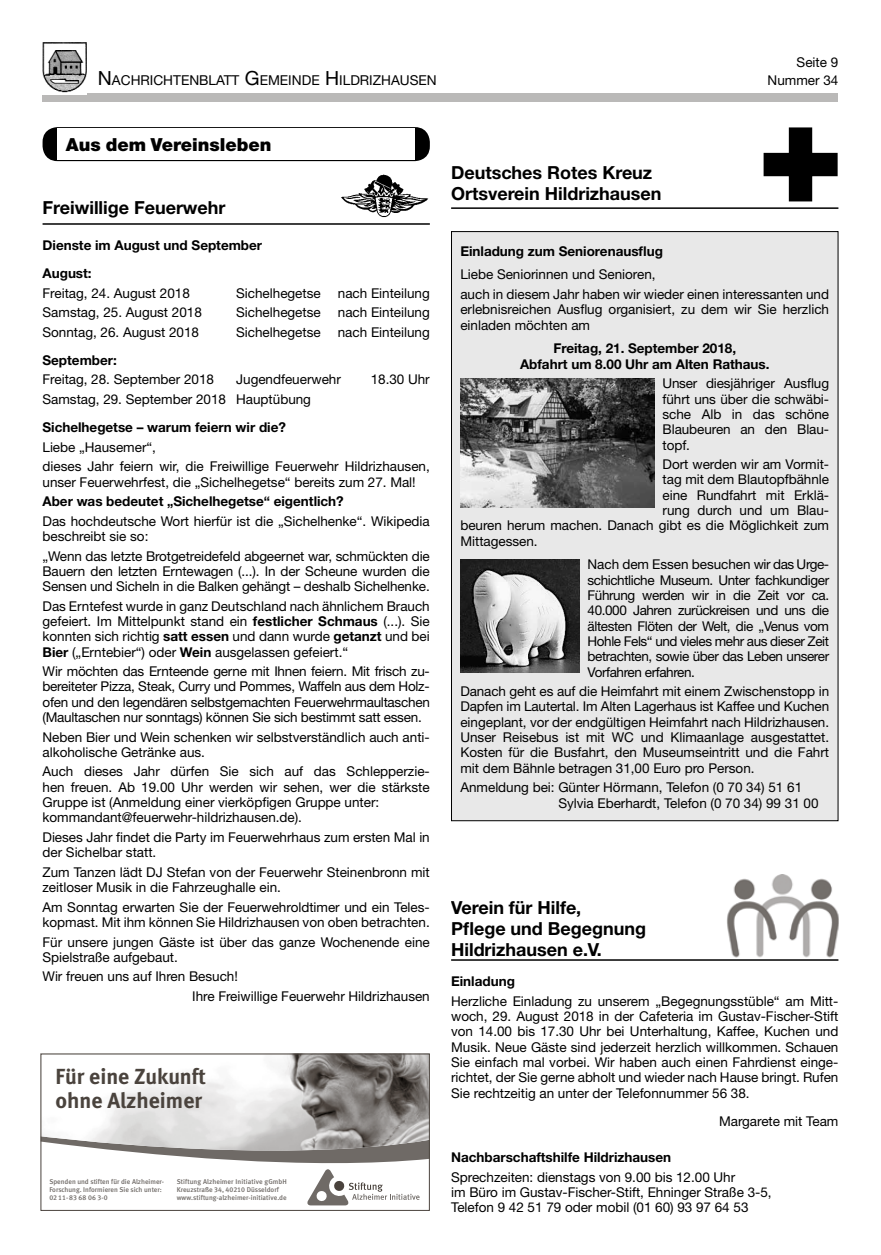
<style>
.page{position:relative;width:881px;height:1255px;background:#fff}
.page>*{position:absolute;margin:0;border:0;box-sizing:border-box;transform-origin:0 0}
.t1{font:21.75px/23.9px "Meta Bold LF";color:#4a433d}
.t2{font:700 18.6px "Helvetica";color:#000}
.t3{font:700 18px/21px "Helvetica Neue";color:#000}
.t4{font:900 18px "Helvetica Neue";color:#000}
.t5{font:700 16.5px/17.1px "Helvetica";color:#000}
.t6{font:13.65px "Helvetica Neue";color:#000}
.t7{font:13.5px/15.3px "Helvetica Neue";color:#000}
.t8{font:700 13.5px/28px "Helvetica Neue";color:#000}
.t9{font:6.9px/7.9px "Meta Medium LF";color:#6f6a66}
.s1{font-size:19.5px}
.s2{font-weight:700}
</style>
<div class="page">
<div style="left:43px;top:94px;width:795px;height:8px;background:#bab9b8"></div>
<img style="left:43px;top:43px;width:44px;height:50px">
<div style="left:43px;top:127px;width:386px;height:34px;background:linear-gradient(to bottom,#000,#000);border-radius:15px"></div>
<div style="left:57px;top:129px;width:358px;height:31px;background:#fff"></div>
<img style="left:341px;top:174px;width:88px;height:44px">
<hr style="left:43px;top:223px;width:386px;height:2px;background:#000">
<svg style="left:123px;top:1151px;width:304px;height:54px"></svg>
<img style="left:42px;top:1055px;width:385px;height:96px">
<div style="left:788px;top:127px;width:23px;height:74px;background:#000"></div>
<div style="left:763px;top:153px;width:74px;height:23px;background:#000"></div>
<hr style="left:451px;top:207px;width:387px;height:2px;background:#000">
<div style="left:451px;top:231px;width:386px;height:589px;background:#e8e8e8"></div>
<img style="left:460px;top:378px;width:193px;height:129px">
<img style="left:460px;top:559px;width:119px;height:113px">
<img style="left:727px;top:874px;width:111px;height:83px">
<hr style="left:451px;top:959px;width:387px;height:1px;background:#000">
<p class="t7" style="left:796px;top:54px;width:43px">Seite 9</p>
<p class="t6" style="left:98px;top:72px;width:338px"><span class="s1">N</span>ACHRICHTENBLATT <span class="s1">G</span>EMEINDE <span class="s1">H</span> ILDRIZHAUSEN</p>
<p class="t7" style="left:767px;top:72px;width:72px">Nummer 34</p>
<h3 class="t4" style="left:66px;top:134px;width:207px">Aus dem Vereinsleben</h3>
<h3 class="t3" style="left:43px;top:197px;width:184px">Freiwillige Feuerwehr</h3>
<p class="t8" style="left:43px;top:231px;width:221px">Dienste im August und September<br>August:</p>
<p class="t7" style="left:43px;top:285px;width:149px">Freitag, 24. August 2018</p>
<p class="t7" style="left:236px;top:285px;width:86px">Sichelhegetse</p>
<p class="t7" style="left:338px;top:285px;width:93px">nach Einteilung</p>
<p class="t7" style="left:43px;top:305px;width:161px">Samstag, 25. August 2018</p>
<p class="t7" style="left:236px;top:305px;width:86px">Sichelhegetse</p>
<p class="t7" style="left:338px;top:305px;width:93px">nach Einteilung</p>
<p class="t7" style="left:42px;top:324px;width:158px">Sonntag, 26. August 2018</p>
<p class="t7" style="left:236px;top:324px;width:86px">Sichelhegetse</p>
<p class="t7" style="left:338px;top:324px;width:93px">nach Einteilung</p>
<p class="t8" style="left:42px;top:346px;width:76px">September:</p>
<p class="t7" style="left:42px;top:372px;width:173px">Freitag, 28. September 2018</p>
<p class="t7" style="left:236px;top:372px;width:106px">Jugendfeuerwehr</p>
<p class="t7" style="left:370px;top:372px;width:61px">18.30 Uhr</p>
<p class="t7" style="left:42px;top:391px;width:270px">Samstag, 29. September 2018 Hauptübung</p>
<p class="t8" style="left:42px;top:413px;width:245px">Sichelhegetse – warum feiern wir die?</p>
<p class="t7" style="left:42px;top:437px;width:388px;line-height:19.5px">Liebe „Hausemer“,<br>dieses Jahr feiern wir, die Freiwillige Feuerwehr Hildrizhausen,</p>
<p class="t7" style="left:42px;top:474px;width:374px">unser Feuerwehrfest, die „Sichelhegetse“ bereits zum 27. Mal!</p>
<p class="t8" style="left:42px;top:487px;width:303px">Aber was bedeutet „Sichelhegetse“ eigentlich?</p>
<p class="t7" style="left:42px;top:513px;width:388px">Das hochdeutsche Wort hierfür ist die „Sichelhenke“. Wikipedia beschreibt sie so:</p>
<p class="t7" style="left:42px;top:548px;width:388px;text-align:justify">„Wenn das letzte Brotgetreidefeld abgeernet war, schmückten die Bauern den letzten Erntewagen (...). In der Scheune wurden die Sensen und Sicheln in die Balken gehängt – deshalb Sichelhenke.</p>
<p class="t7" style="left:42px;top:598px;width:388px;text-align:justify">Das Erntefest wurde in ganz Deutschland nach ähnlichem Brauch gefeiert. Im Mittelpunkt stand ein <span class="s2">festlicher Schmaus</span> (...). Sie konnten sich richtig <span class="s2">satt essen</span> und dann wurde <span class="s2">getanzt</span> und bei <span class="s2">Bier</span> („Erntebier“) oder <span class="s2">Wein</span> ausgelassen gefeiert.“</p>
<p class="t7" style="left:42px;top:663px;width:388px;text-align:justify">Wir möchten das Ernteende gerne mit Ihnen feiern. Mit frisch zu&shy;bereiteter Pizza, Steak, Curry und Pommes, Waffeln aus dem Holz&shy;ofen und den legendären selbstgemachten Feuerwehrmaultaschen (Maultaschen nur sonntags) können Sie sich bestimmt satt essen.</p>
<p class="t7" style="left:42px;top:729px;width:388px">Neben Bier und Wein schenken wir selbstverständlich auch anti&shy;alkoholische Getränke aus.</p>
<p class="t7" style="left:42px;top:764px;width:388px">Auch dieses Jahr dürfen Sie sich auf das Schlepperzie&shy;hen freuen. Ab 19.00 Uhr werden wir sehen, wer die stärkste Gruppe ist (Anmeldung einer vierköpfigen Gruppe unter: kommandant@feuerwehr-hildrizhausen.de).</p>
<p class="t7" style="left:42px;top:829px;width:388px">Dieses Jahr findet die Party im Feuerwehrhaus zum ersten Mal in der Sichelbar statt.</p>
<p class="t7" style="left:42px;top:864px;width:388px">Zum Tanzen lädt DJ Stefan von der Feuerwehr Steinenbronn mit zeitloser Musik in die Fahrzeughalle ein.</p>
<p class="t7" style="left:42px;top:899px;width:388px">Am Sonntag erwarten Sie der Feuerwehroldtimer und ein Teles&shy;kopmast. Mit ihm können Sie Hildrizhausen von oben betrachten.</p>
<p class="t7" style="left:42px;top:934px;width:388px">Für unsere jungen Gäste ist über das ganze Wochenende eine<br>Spielstraße aufgebaut.</p>
<p class="t7" style="left:192px;top:966px;width:239px;line-height:19.5px;text-indent:-150px">Wir freuen uns auf Ihren Besuch!<br>Ihre Freiwillige Feuerwehr Hildrizhausen</p>
<h2 class="t2" style="left:35px;top:198px;width:190px">Freiwillige Feuerwehr</h2>
<h1 class="t1" style="left:55px;top:1064px;width:152px">Für eine Zukunft ohne Alzheimer</h1>
<p class="t9" style="left:49px;top:1177px;width:116px">Spenden und stiften für die Alzheimer-<br>Forschung. Informieren Sie sich unter:<br>0211-83 68 06 3-0</p>
<p class="t9" style="left:177px;top:1177px;width:111px">Stiftung Alzheimer Initiative gGmbH<br>Kreuzstraße 34, 40210 Düsseldorf www.stiftung-alzheimer-initiative.de</p>
<h3 class="t3" style="left:451px;top:162px;width:212px">Deutsches Rotes Kreuz<br>Ortsverein Hildrizhausen</h3>
<p class="t5" style="left:487px;top:168px;width:196px">Deutsches Rotes Kreuz<br>Ortsverein Hildrizhausen</p>
<p class="t8" style="left:460px;top:236px;width:204px">Einladung zum Seniorenausflug</p>
<p class="t7" style="left:460px;top:265px;width:370px;line-height:19.5px">Liebe Seniorinnen und Senioren,<br>auch in diesem Jahr haben wir wieder einen interessanten und</p>
<p class="t7" style="left:460px;top:302px;width:370px">erlebnisreichen Ausflug organisiert, zu dem wir Sie herzlich einladen möchten am</p>
<p class="t8" style="left:520px;top:341px;width:251px;line-height:15.3px;text-align:center">Freitag, 21. September 2018,<br>Abfahrt um 8.00 Uhr am Alten Rathaus.</p>
<p class="t7" style="left:662px;top:376px;width:168px;text-align:justify">Unser diesjähriger Ausflug führt uns über die schwäbi&shy;sche Alb in das schöne Blaubeuren an den Blau&shy;topf.</p>
<p class="t7" style="left:662px;top:456px;width:168px">Dort werden wir am Vormit-</p>
<p class="t7" style="left:662px;top:472px;width:168px">tag mit dem Blautopfbähnle</p>
<p class="t7" style="left:662px;top:487px;width:168px">eine Rundfahrt mit Erklä-</p>
<p class="t7" style="left:662px;top:502px;width:168px">rung durch und um Blau-</p>
<p class="t7" style="left:460px;top:518px;width:370px">beuren herum machen. Danach gibt es die Möglichkeit zum</p>
<p class="t7" style="left:460px;top:533px;width:79px">Mittagessen.</p>
<p class="t7" style="left:587px;top:557px;width:243px;text-align:justify">Nach dem Essen besuchen wir das Urge&shy;schichtliche Museum. Unter fachkundiger Führung werden wir in die Zeit vor ca.<br>40.000 Jahren zurückreisen und uns die ältesten Flöten der Welt, die „Venus vom Hohle Fels“ und vieles mehr aus dieser Zeit betrachten, sowie über das Leben unserer Vorfahren erfahren.</p>
<p class="t7" style="left:460px;top:683px;width:370px;text-align:justify">Danach geht es auf die Heimfahrt mit einem Zwischenstopp in Dapfen im Lautertal. Im Alten Lagerhaus ist Kaffee und Kuchen eingeplant, vor der endgültigen Heimfahrt nach Hildrizhausen.<br>Unser Reisebus ist mit WC und Klimaanlage ausgestattet.<br>Kosten für die Busfahrt, den Museumseintritt und die Fahrt mit dem Bähnle betragen 31,00 Euro pro Person.</p>
<p class="t7" style="left:558px;top:779px;width:261px;text-indent:-98px">Anmeldung bei: Günter Hörmann, Telefon (0 70 34) 51 61<br>Sylvia Eberhardt, Telefon (0 70 34) 99 31 00</p>
<h3 class="t3" style="left:451px;top:896px;width:196px">Verein für Hilfe,<br>Pflege und Begegnung<br>Hildrizhausen e.V.</h3>
<p class="t8" style="left:451px;top:967px;width:65px">Einladung</p>
<p class="t7" style="left:451px;top:993px;width:388px;text-align:justify">Herzliche Einladung zu unserem „Begegnungsstüble“ am Mitt&shy;woch, 29. August 2018 in der Cafeteria im Gustav-Fischer-Stift von 14.00 bis 17.30 Uhr bei Unterhaltung, Kaffee, Kuchen und Musik. Neue Gäste sind jederzeit herzlich willkommen. Schauen Sie einfach mal vorbei. Wir haben auch einen Fahrdienst einge&shy;richtet, der Sie gerne abholt und wieder nach Hause bringt. Rufen Sie rechtzeitig an unter der Telefonnummer 56 38.</p>
<p class="t7" style="left:718px;top:1112px;width:121px">Margarete mit Team</p>
<p class="t8" style="left:451px;top:1143px;width:221px">Nachbarschaftshilfe Hildrizhausen</p>
<p class="t7" style="left:451px;top:1169px;width:322px">Sprechzeiten: dienstags von 9.00 bis 12.00 Uhr<br>im Büro im Gustav-Fischer-Stift, Ehninger Straße 3-5,<br>Telefon 9 42 51 79 oder mobil (01 60) 93 97 64 53</p>
</div>
